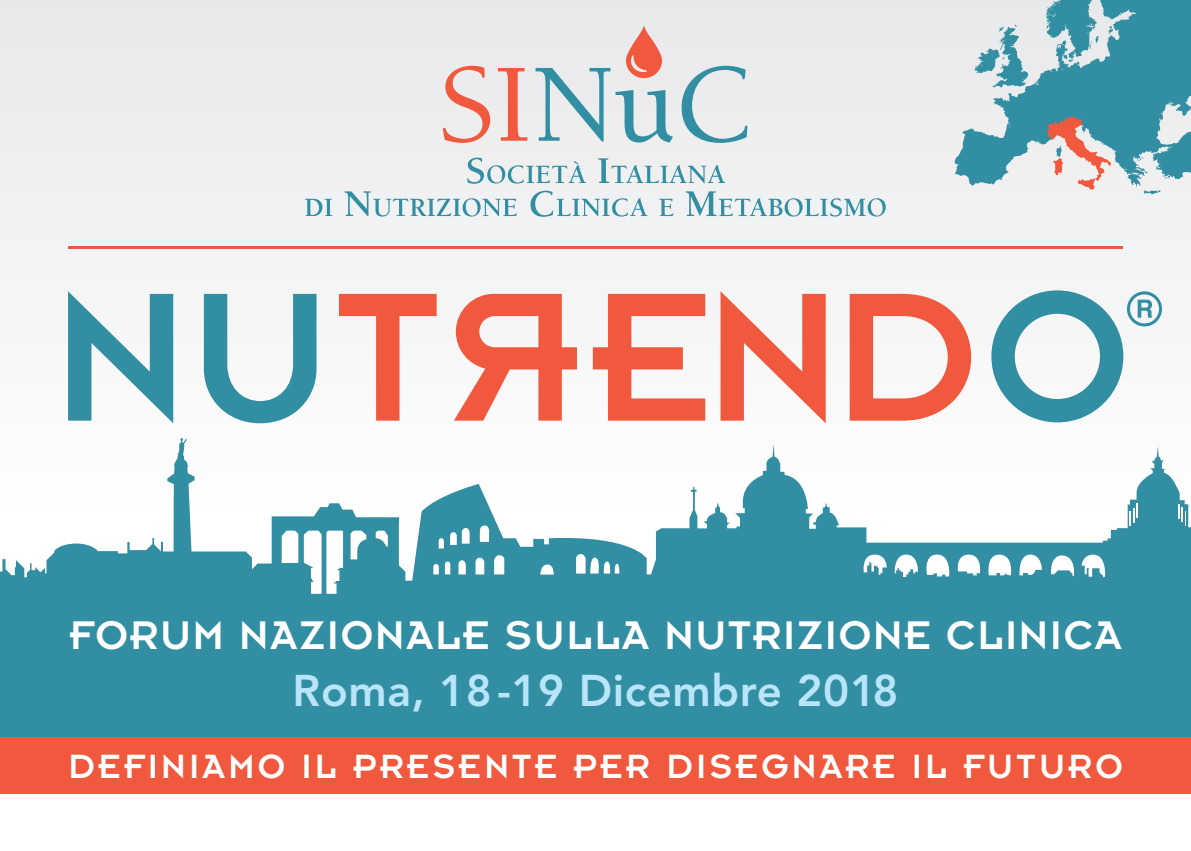
<style>
.page{position:relative;width:1191px;height:851px;background:#fff}
.page>*{position:absolute;margin:0;border:0;box-sizing:border-box;transform-origin:0 0}
.t1{font:44px "Insignia LT Std";letter-spacing:.04em;color:#fff}
.t2{font:800 44px "Avenir";letter-spacing:.015em;color:#b9e5fa}
.t3{font:37px "Insignia LT Std";letter-spacing:.085em;color:#fff}
</style>
<div class="page">
<div style="left:0;top:0;width:1191px;height:518px;background:#f0f1f2"></div>
<svg style="left:0;top:444px;width:1191px;height:157px;fill:#fcfcfc"></svg>
<svg style="left:1178px;top:504px;width:8px;height:21px"></svg>
<svg style="left:1129px;top:503px;width:8px;height:23px"></svg>
<svg style="left:1049px;top:554px;width:58px;height:23px"></svg>
<svg style="left:893px;top:554px;width:149px;height:23px"></svg>
<svg style="left:861px;top:554px;width:25px;height:20px"></svg>
<svg style="left:576px;top:554px;width:44px;height:19px"></svg>
<svg style="left:540px;top:564px;width:14px;height:10px"></svg>
<svg style="left:494px;top:555px;width:10px;height:19px"></svg>
<svg style="left:475px;top:557px;width:9px;height:17px"></svg>
<svg style="left:458px;top:560px;width:8px;height:14px"></svg>
<svg style="left:445px;top:561px;width:5px;height:13px"></svg>
<svg style="left:433px;top:564px;width:6px;height:10px"></svg>
<svg style="left:479px;top:525px;width:10px;height:16px"></svg>
<svg style="left:450px;top:528px;width:19px;height:17px"></svg>
<svg style="left:439px;top:538px;width:5px;height:10px"></svg>
<svg style="left:281px;top:524px;width:108px;height:69px"></svg>
<svg style="left:163px;top:438px;width:38px;height:149px"></svg>
<svg style="left:55px;top:543px;width:42px;height:40px;background:#3e94a7"></svg>
<div style="left:0;top:601px;width:1191px;height:181px;background:#328ea2"></div>
<div style="left:0;top:737px;width:1191px;height:57px;background:#f0593e"></div>
<svg style="left:68px;top:291px;width:105px;height:132px"></svg>
<svg style="left:204px;top:294px;width:112px;height:129px"></svg>
<svg style="left:339px;top:294px;width:97px;height:126px"></svg>
<svg style="left:593px;top:294px;width:112px;height:126px"></svg>
<svg style="left:720px;top:291px;width:105px;height:132px"></svg>
<svg style="left:849px;top:294px;width:122px;height:126px"></svg>
<svg style="left:454px;top:294px;width:123px;height:126px"></svg>
<svg style="left:305px;top:191px;width:580px;height:26px"></svg>
<svg style="left:467px;top:158px;width:258px;height:26px"></svg>
<svg style="left:443px;top:66px;width:84px;height:77px"></svg>
<svg style="left:535px;top:25px;width:212px;height:118px"></svg>
<hr style="left:68px;top:246px;width:1054px;height:3px;background:#f0593e">
<svg style="left:991px;top:290px;width:171px;height:132px"></svg>
<svg style="left:954px;top:0;width:237px;height:195px;fill:#328ea2"></svg>
<svg style="left:1136px;top:167px;width:12px;height:7px"></svg>
<svg style="left:1143px;top:189px;width:17px;height:5px"></svg>
<svg style="left:1089px;top:36px;width:10px;height:13px"></svg>
<svg style="left:974px;top:25px;width:54px;height:63px"></svg>
<svg style="left:1108px;top:26px;width:6px;height:9px"></svg>
<svg style="left:1056px;top:40px;width:10px;height:13px"></svg>
<svg style="left:1068px;top:59px;width:11px;height:6px"></svg>
<svg style="left:1046px;top:116px;width:65px;height:74px"></svg>
<p class="t1" style="left:69px;top:621px;width:1053px">FORUM NAZIONALE SULLA NUTRIZIONE CLINICA</p>
<p class="t2" style="left:293px;top:673px;width:607px">Roma, 18-19 Dicembre 2018</p>
<p class="t3" style="left:68px;top:754px;width:1056px">DEFINIAMO IL PRESENTE PER DISEGNARE IL FUTURO</p>
</div>
